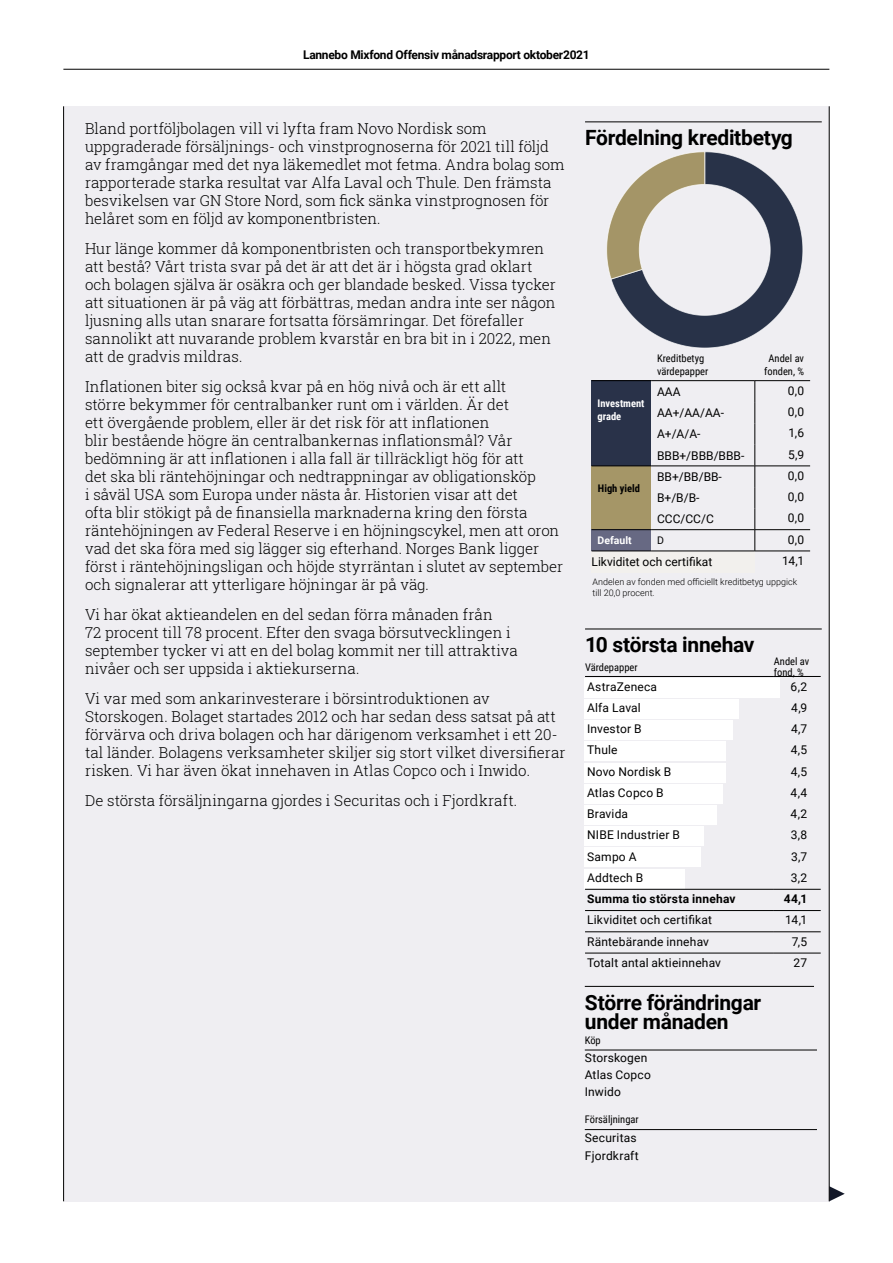
<style>
.page{position:relative;width:893px;height:1263px;background:#fff}
.page>*{position:absolute;margin:0;border:0;box-sizing:border-box;transform-origin:0 0}
.t1{font:700 21px/19.5px "Roboto";letter-spacing:-.015em;color:#000}
.t2{font:300 15px/18px "Roboto Slab";color:#000}
.t3{font:12px/21.3px "Roboto";letter-spacing:.015em;color:#000}
.t4{font:700 12px "Roboto";letter-spacing:-.02em;color:#000}
.t5{font:700 12px "Roboto";letter-spacing:.02em;color:#000}
.t6{font:10.5px/12.6px "Roboto Condensed";color:#000}
.t7{font:700 10.5px/12.6px "Roboto Condensed";color:#fff}
.t8{font:700 10.5px "Roboto Condensed";color:#000}
.t9{font:700 10.5px "Roboto";color:#fff}
.t10{font:10.5px "Roboto";color:#000}
.t11{font:300 9px/10.5px "Roboto";color:#000}
</style>
<div class="page">
<div style="left:64px;top:106px;width:765px;height:1095px;background:#efeef2"></div>
<svg style="left:830px;top:1186px;width:15px;height:15px"></svg>
<hr style="left:829px;top:106px;width:1px;height:1095px;background:#000">
<hr style="left:63px;top:106px;width:1px;height:1095px;background:#000">
<div style="left:592px;top:381px;width:59px;height:85px;background:#293249"></div>
<div style="left:592px;top:466px;width:59px;height:64px;background:#a59667"></div>
<div style="left:592px;top:530px;width:59px;height:21px;background:#676983"></div>
<div style="left:592px;top:551px;width:163px;height:21px;background:#f2f0ed"></div>
<hr style="left:592px;top:380px;width:59px;height:1px;background:#000">
<hr style="left:651px;top:380px;width:104px;height:1px;background:#000">
<hr style="left:755px;top:380px;width:55px;height:1px;background:#000">
<hr style="left:755px;top:551px;width:55px;height:1px;background:#000">
<hr style="left:592px;top:466px;width:59px;height:1px;background:#000">
<hr style="left:651px;top:466px;width:104px;height:1px;background:#000">
<hr style="left:755px;top:466px;width:55px;height:1px;background:#000">
<hr style="left:592px;top:529px;width:59px;height:1px;background:#000">
<hr style="left:651px;top:529px;width:104px;height:1px;background:#000">
<hr style="left:755px;top:529px;width:55px;height:1px;background:#000">
<svg style="left:755px;top:381px;width:1px;height:170px"></svg>
<hr style="left:592px;top:551px;width:59px;height:1px;background:#000">
<hr style="left:651px;top:551px;width:104px;height:1px;background:#000">
<svg style="left:606px;top:151px;width:197px;height:197px"></svg>
<div style="left:584px;top:678px;width:196px;height:19px;background:#fff"></div>
<div style="left:584px;top:699px;width:155px;height:19px;background:#fff"></div>
<div style="left:584px;top:721px;width:148px;height:19px;background:#fff"></div>
<div style="left:584px;top:742px;width:142px;height:19px;background:#fff"></div>
<div style="left:584px;top:763px;width:142px;height:19px;background:#fff"></div>
<div style="left:584px;top:784px;width:139px;height:19px;background:#fff"></div>
<div style="left:584px;top:805px;width:133px;height:19px;background:#fff"></div>
<div style="left:584px;top:827px;width:120px;height:19px;background:#fff"></div>
<div style="left:584px;top:848px;width:117px;height:19px;background:#fff"></div>
<div style="left:584px;top:869px;width:101px;height:19px;background:#fff"></div>
<hr style="left:585px;top:629px;width:237px;height:1px;background:#000">
<hr style="left:585px;top:676px;width:189px;height:1px;background:#000">
<hr style="left:774px;top:676px;width:47px;height:1px;background:#000">
<hr style="left:585px;top:889px;width:189px;height:1px;background:#000">
<hr style="left:774px;top:889px;width:47px;height:1px;background:#000">
<hr style="left:585px;top:910px;width:189px;height:1px;background:#000">
<hr style="left:774px;top:910px;width:47px;height:1px;background:#000">
<hr style="left:585px;top:931px;width:189px;height:1px;background:#000">
<hr style="left:774px;top:931px;width:47px;height:1px;background:#000">
<hr style="left:585px;top:953px;width:189px;height:1px;background:#000">
<hr style="left:774px;top:953px;width:47px;height:1px;background:#000">
<hr style="left:585px;top:986px;width:229px;height:1px;background:#000">
<hr style="left:585px;top:1050px;width:232px;height:1px;background:#000">
<hr style="left:585px;top:1129px;width:232px;height:1px;background:#000">
<hr style="left:585px;top:122px;width:237px;height:1px;background:#000">
<hr style="left:63px;top:69px;width:766px;height:1px;background:#000">
<p class="t4" style="left:303px;top:46px;width:288px">Lannebo Mixfond Offensiv månadsrapport oktober2021</p>
<p class="t2" style="left:85px;top:119px;width:481px">Bland portföljbolagen vill vi lyfta fram Novo Nordisk som uppgraderade försäljnings- och vinstprognoserna för 2021 till följd av framgångar med det nya läkemedlet mot fetma. Andra bolag som rapporterade starka resultat var Alfa Laval och Thule. Den främsta besvikelsen var GN Store Nord, som fick sänka vinstprognosen för helåret som en följd av komponentbristen.</p>
<p class="t2" style="left:85px;top:239px;width:472px">Hur länge kommer då komponentbristen och transportbekymren att bestå? Vårt trista svar på det är att det är i högsta grad oklart och bolagen själva är osäkra och ger blandade besked. Vissa tycker att situationen är på väg att förbättras, medan andra inte ser någon ljusning alls utan snarare fortsatta försämringar. Det förefaller sannolikt att nuvarande problem kvarstår en bra bit in i 2022, men att de gradvis mildras.</p>
<p class="t2" style="left:85px;top:377px;width:480px">Inflationen biter sig också kvar på en hög nivå och är ett allt<br>större bekymmer för centralbanker runt om i världen. Är det<br>ett övergående problem, eller är det risk för att inflationen<br>blir bestående högre än centralbankernas inflationsmål? Vår bedömning är att inflationen i alla fall är tillräckligt hög för att<br>det ska bli räntehöjningar och nedtrappningar av obligationsköp<br>i såväl USA som Europa under nästa år. Historien visar att det<br>ofta blir stökigt på de finansiella marknaderna kring den första räntehöjningen av Federal Reserve i en höjningscykel, men att oron vad det ska föra med sig lägger sig efterhand. Norges Bank ligger först i räntehöjningsligan och höjde styrräntan i slutet av september och signalerar att ytterligare höjningar är på väg.</p>
<p class="t2" style="left:85px;top:605px;width:434px">Vi har ökat aktieandelen en del sedan förra månaden från<br>72 procent till 78 procent. Efter den svaga börsutvecklingen i september tycker vi att en del bolag kommit ner till attraktiva nivåer och ser uppsida i aktiekurserna.</p>
<p class="t2" style="left:85px;top:689px;width:482px">Vi var med som ankarinvesterare i börsintroduktionen av Storskogen. Bolaget startades 2012 och har sedan dess satsat på att förvärva och driva bolagen och har därigenom verksamhet i ett 20- tal länder. Bolagens verksamheter skiljer sig stort vilket diversifierar risken. Vi har även ökat innehaven in Atlas Copco och i Inwido.</p>
<p class="t2" style="left:85px;top:791px;width:434px">De största försäljningarna gjordes i Securitas och i Fjordkraft.</p>
<h1 class="t1" style="left:585px;top:127px;width:209px">Fördelning kreditbetyg</h1>
<p class="t6" style="left:657px;top:352px;width:53px">Kreditbetyg värdepapper</p>
<p class="t6" style="left:764px;top:352px;width:41px;text-align:center">Andel av fonden, %</p>
<p class="t3" style="left:782px;top:379px;width:23px;text-align:center">0,0<br>0,0<br>1,6<br>5,9<br>0,0<br>0,0<br>0,0<br>0,0<br>14,1</p>
<p class="t3" style="left:657px;top:380px;width:89px">AAA<br>AA+/AA/AA-<br>A+/A/A-<br>BBB+/BBB/BBB-</p>
<p class="t7" style="left:597px;top:397px;width:48px">Investment grade</p>
<p class="t3" style="left:657px;top:465px;width:66px">BB+/BB/BB-<br>B+/B/B-<br>CCC/CC/C</p>
<p class="t8" style="left:598px;top:481px;width:44px">High yield</p>
<p class="t9" style="left:598px;top:532px;width:36px">Default</p>
<p class="t10" style="left:657px;top:532px;width:8px">D</p>
<p class="t3" style="left:592px;top:551px;width:122px">Likviditet och certifikat</p>
<p class="t11" style="left:593px;top:577px;width:206px">Andelen av fonden med officiellt kreditbetyg uppgick till 20,0 procent.</p>
<h1 class="t1" style="left:585px;top:634px;width:171px">10 största innehav</h1>
<p class="t6" style="left:585px;top:660px;width:54px">Värdepapper</p>
<p class="t6" style="left:774px;top:655px;width:37px;line-height:11.4px">Andel av fond, %</p>
<p class="t3" style="left:587px;top:675px;width:72px">AstraZeneca</p>
<p class="t3" style="left:791px;top:675px;width:18px">6,2</p>
<p class="t3" style="left:587px;top:696px;width:55px">Alfa Laval</p>
<p class="t3" style="left:791px;top:696px;width:18px">4,9</p>
<p class="t3" style="left:587px;top:718px;width:56px">Investor B</p>
<p class="t3" style="left:791px;top:718px;width:18px">4,7</p>
<p class="t3" style="left:587px;top:739px;width:32px">Thule</p>
<p class="t3" style="left:791px;top:739px;width:18px">4,5</p>
<p class="t3" style="left:587px;top:760px;width:86px">Novo Nordisk B</p>
<p class="t3" style="left:791px;top:760px;width:18px">4,5</p>
<p class="t3" style="left:587px;top:781px;width:78px">Atlas Copco B</p>
<p class="t3" style="left:791px;top:781px;width:18px">4,4</p>
<p class="t3" style="left:587px;top:803px;width:43px">Bravida</p>
<p class="t3" style="left:791px;top:803px;width:18px">4,2</p>
<p class="t3" style="left:587px;top:824px;width:94px">NIBE Industrier B</p>
<p class="t3" style="left:791px;top:824px;width:18px">3,8</p>
<p class="t3" style="left:587px;top:845px;width:51px">Sampo A</p>
<p class="t3" style="left:791px;top:845px;width:18px">3,7</p>
<p class="t3" style="left:587px;top:866px;width:58px">Addtech B</p>
<p class="t3" style="left:791px;top:866px;width:18px">3,2</p>
<p class="t5" style="left:587px;top:890px;width:150px">Summa tio största innehav</p>
<p class="t4" style="left:784px;top:890px;width:25px">44,1</p>
<p class="t3" style="left:587px;top:909px;width:126px">Likviditet och certifikat</p>
<p class="t3" style="left:785px;top:909px;width:23px">14,1</p>
<p class="t3" style="left:587px;top:930px;width:123px">Räntebärande innehav</p>
<p class="t3" style="left:792px;top:930px;width:17px">7,5</p>
<p class="t3" style="left:587px;top:952px;width:135px">Totalt antal aktieinnehav</p>
<p class="t3" style="left:794px;top:952px;width:15px">27</p>
<h1 class="t1" style="left:585px;top:991px;width:178px">Större förändringar under månaden</h1>
<p class="t6" style="left:585px;top:1033px;width:18px">Köp</p>
<p class="t3" style="left:585px;top:1049px;width:68px;line-height:17px">Storskogen<br>Atlas Copco<br>Inwido</p>
<p class="t6" style="left:585px;top:1113px;width:55px">Försäljningar</p>
<p class="t3" style="left:585px;top:1128px;width:56px;line-height:17.9px">Securitas<br>Fjordkraft</p>
</div>
